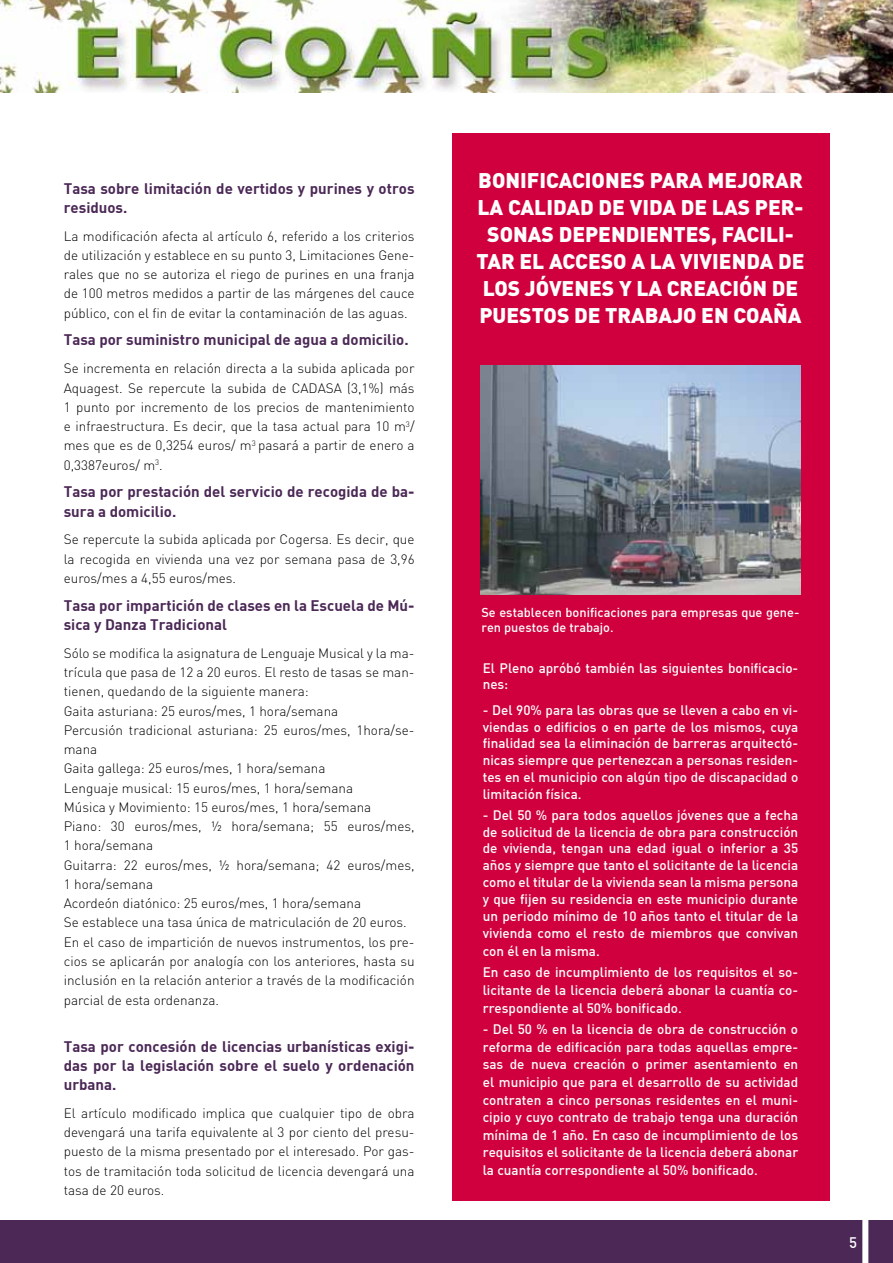
<style>
.page{position:relative;width:893px;height:1263px;background:#fff}
.page>*{position:absolute;margin:0;border:0;box-sizing:border-box;transform-origin:0 0}
.t1{font:900 21px "DIN";color:#fff}
.t2{font:700 15px/19.2px "DIN";color:#4b2856}
.t3{font:500 15px "DIN";color:#fff}
.t4{font:300 13.5px/19.2px "DIN";color:#000;text-align:justify}
.t5{font:500 13.5px/17.5px "DIN";color:#fff;text-align:justify}
.t6{font:500 12.75px/15.3px "DIN";color:#fff}
</style>
<div class="page">
<img style="left:0;top:0;width:893px;height:92px">
<div style="left:0;top:1220px;width:893px;height:43px;background:#4b2856"></div>
<div style="left:862px;top:1205px;width:6px;height:58px;background:#fff"></div>
<div style="left:452px;top:133px;width:377px;height:1067px;background:#cf003d"></div>
<img style="left:481px;top:366px;width:319px;height:228px">
<p class="t2" style="left:64px;top:178px;width:352px">Tasa sobre limitación de vertidos y purines y otros residuos.</p>
<p class="t4" style="left:64px;top:226px;width:352px">La modificación afecta al artículo 6, referido a los criterios de utilización y establece en su punto 3, Limitaciones Gene&shy;rales que no se autoriza el riego de purines en una franja de 100 metros medidos a partir de las márgenes del cauce público, con el fin de evitar la contaminación de las aguas.</p>
<p class="t2" style="left:64px;top:330px;width:346px">Tasa por suministro municipal de agua a domicilio.</p>
<p class="t4" style="left:64px;top:359px;width:352px">Se incrementa en relación directa a la subida aplicada por Aquagest. Se repercute la subida de CADASA (3,1%) más 1 punto por incremento de los precios de mantenimiento e infraestructura. Es decir, que la tasa actual para 10 m<sup>3</sup>/ mes que es de 0,3254 euros/ m<sup>3</sup> pasará a partir de enero a 0,3387euros/ m<sup>3</sup>.</p>
<p class="t2" style="left:64px;top:482px;width:352px">Tasa por prestación del servicio de recogida de ba&shy;sura a domicilio.</p>
<p class="t4" style="left:64px;top:530px;width:352px">Se repercute la subida aplicada por Cogersa. Es decir, que la recogida en vivienda una vez por semana pasa de 3,96 euros/mes a 4,55 euros/mes.</p>
<p class="t2" style="left:64px;top:595px;width:352px">Tasa por impartición de clases en la Escuela de Mú&shy;sica y Danza Tradicional</p>
<p class="t4" style="left:64px;top:643px;width:352px;text-align:left">Sólo se modifica la asignatura de Lenguaje Musical y la ma&shy;trícula que pasa de 12 a 20 euros. El resto de tasas se man&shy;tienen, quedando de la siguiente manera:<br>Gaita asturiana: 25 euros/mes, 1 hora/semana<br>Percusión tradicional asturiana: 25 euros/mes, 1hora/se&shy;mana<br>Gaita gallega: 25 euros/mes, 1 hora/semana<br>Lenguaje musical: 15 euros/mes, 1 hora/semana<br>Música y Movimiento: 15 euros/mes, 1 hora/semana<br>Piano: 30 euros/mes, ½ hora/semana; 55 euros/mes, 1 hora/semana<br>Guitarra: 22 euros/mes, ½ hora/semana; 42 euros/mes, 1 hora/semana<br>Acordeón diatónico: 25 euros/mes, 1 hora/semana<br>Se establece una tasa única de matriculación de 20 euros.<br>En el caso de impartición de nuevos instrumentos, los pre&shy;cios se aplicarán por analogía con los anteriores, hasta su inclusión en la relación anterior a través de la modificación parcial de esta ordenanza.</p>
<p class="t2" style="left:64px;top:1036px;width:352px;text-align:justify">Tasa por concesión de licencias urbanísticas exigi&shy;das por la legislación sobre el suelo y ordenación urbana.</p>
<p class="t4" style="left:64px;top:1103px;width:352px">El artículo modificado implica que cualquier tipo de obra devengará una tarifa equivalente al 3 por ciento del presu&shy;puesto de la misma presentado por el interesado. Por gas&shy;tos de tramitación toda solicitud de licencia devengará una tasa de 20 euros.</p>
<h1 class="t1" style="left:478px;top:166px;width:12px">BONIFI</h1>
<h1 class="t1" style="left:546px;top:166px;width:52px">CACIONE</h1>
<h1 class="t1" style="left:633px;top:166px;width:32px">S PARA</h1>
<h1 class="t1" style="left:708px;top:166px;width:15px">MEJORAR</h1>
<h1 class="t1" style="left:477px;top:193px;width:57px">LA CALIDAD</h1>
<h1 class="t1" style="left:599px;top:193px;width:44px">DE VIDA</h1>
<h1 class="t1" style="left:681px;top:193px;width:88px">DE LAS PER</h1>
<h1 class="t1" style="left:794px;top:193px;width:10px">-</h1>
<h1 class="t1" style="left:487px;top:220px;width:28px">SONA</h1>
<h1 class="t1" style="left:542px;top:220px;width:31px">S DEPENDIENTE</h1>
<h1 class="t1" style="left:699px;top:220px;width:97px">S, FACILI-</h1>
<h1 class="t1" style="left:476px;top:247px;width:14px">TAR</h1>
<h1 class="t1" style="left:519px;top:247px;width:174px">EL ACCESO ALA VIVIENDA</h1>
<h1 class="t1" style="left:778px;top:247px;width:13px">DE</h1>
<h1 class="t1" style="left:483px;top:274px;width:56px">LO S JÓVENE</h1>
<h1 class="t1" style="left:602px;top:274px;width:92px">S Y LA CREA</h1>
<h1 class="t1" style="left:720px;top:274px;width:25px">CIÓN</h1>
<h1 class="t1" style="left:772px;top:274px;width:13px">DE</h1>
<h1 class="t1" style="left:479px;top:301px;width:14px">PUE</h1>
<h1 class="t1" style="left:519px;top:301px;width:100px">STOS DE TRABAJO</h1>
<h1 class="t1" style="left:701px;top:301px;width:60px">EN COAÑA</h1>
<p class="t6" style="left:481px;top:604px;width:320px">Se establecen bonificaciones para empresas que gene&shy;ren puestos de trabajo.</p>
<p class="t5" style="left:483px;top:659px;width:317px;line-height:16.8px">El Pleno apróbó también las siguientes bonificacio&shy;nes:</p>
<p class="t5" style="left:483px;top:701px;width:317px;line-height:16.8px">- Del 90% para las obras que se lleven a cabo en vi&shy;viendas o edificios o en parte de los mismos, cuya finalidad sea la eliminación de barreras arquitectó&shy;nicas siempre que pertenezcan a personas residen&shy;tes en el municipio con algún tipo de discapacidad o limitación física.</p>
<p class="t5" style="left:483px;top:806px;width:317px;line-height:17px">- Del 50 % para todos aquellos jóvenes que a fecha de solicitud de la licencia de obra para construcción de vivienda, tengan una edad igual o inferior a 35 años y siempre que tanto el solicitante de la licencia como el titular de la vivienda sean la misma persona y que fijen su residencia en este municipio durante un periodo mínimo de 10 años tanto el titular de la vivienda como el resto de miembros que convivan con él en la misma.</p>
<p class="t5" style="left:483px;top:963px;width:317px">En caso de incumplimiento de los requisitos el so&shy;licitante de la licencia deberá abonar la cuantía co&shy;rrespondiente al 50% bonificado.</p>
<p class="t5" style="left:483px;top:1020px;width:317px">- Del 50 % en la licencia de obra de construcción o reforma de edificación para todas aquellas empre&shy;sas de nueva creación o primer asentamiento en el municipio que para el desarrollo de su actividad contraten a cinco personas residentes en el muni&shy;cipio y cuyo contrato de trabajo tenga una duración mínima de 1 año. En caso de incumplimiento de los requisitos el solicitante de la licencia deberá abonar la cuantía correspondiente al 50% bonificado.</p>
<p class="t3" style="left:849px;top:1232px;width:9px">5</p>
</div>
